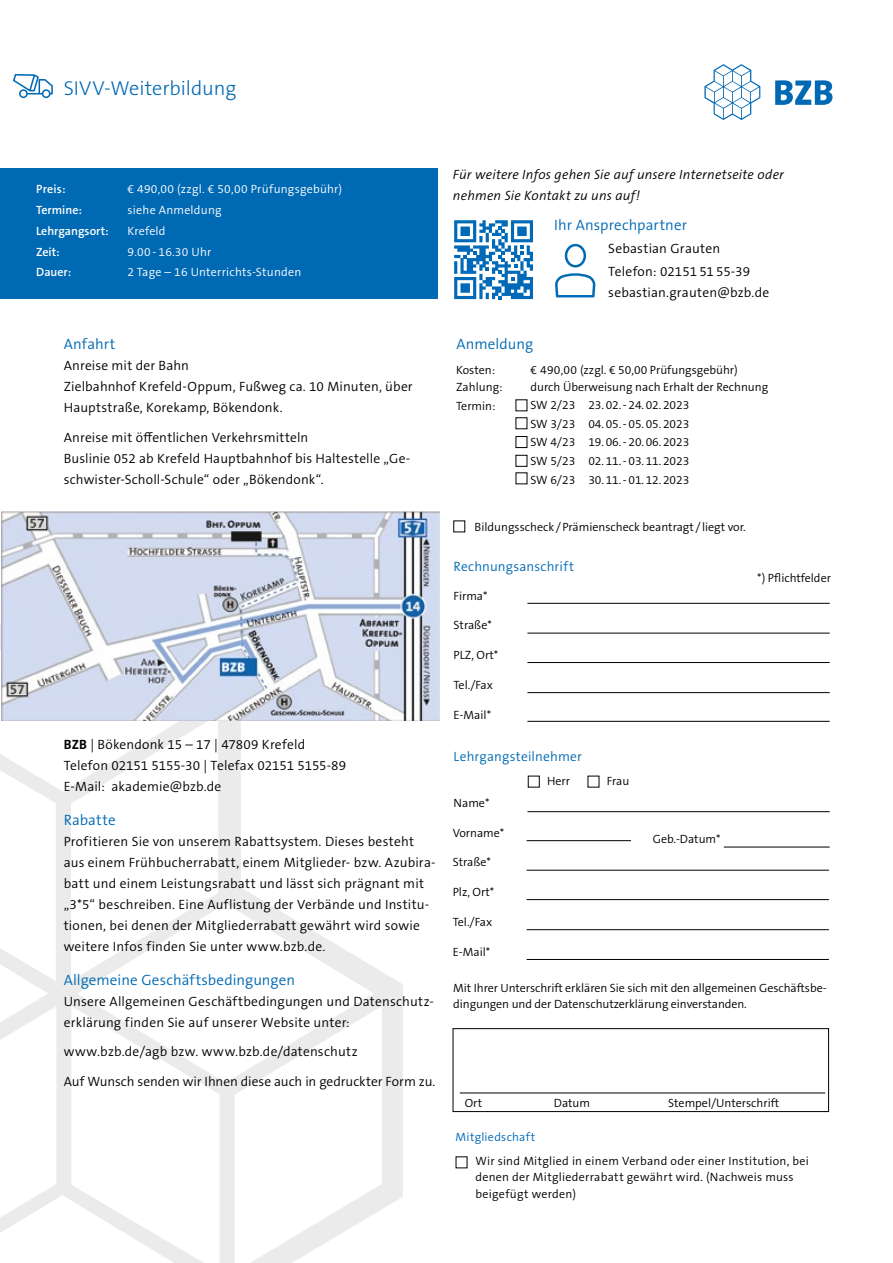
<style>
.page{position:relative;width:893px;height:1263px;background:#fff}
.page>*{position:absolute;margin:0;border:0;box-sizing:border-box;transform-origin:0 0}
.t1{font:300 20.25px "The Sans B W3";letter-spacing:-.005em;color:#0069b4}
.t2{font:300 15px "The Sans B W4";letter-spacing:.005em;color:#0069b4}
.t3{font:300 13.5px/21px "The Sans B W4";letter-spacing:.01em;color:#000}
.t4{font:italic 300 13.5px/21px "The Sans B W4";letter-spacing:.015em;color:#000}
.t5{font:300 13.5px "The Sans B W4";letter-spacing:.015em;color:#0069b4}
.t6{font:300 12px/18.3px "The Sans B W4";color:#000}
.t7{font:300 12px/16.5px "The Sans B W4";letter-spacing:.02em;color:#000}
.t8{font:300 12px "The Sans B W4";letter-spacing:.02em;color:#fff}
.t9{font:600 12px "The Sans B W6";color:#fff}
.t10{font:300 12px "The Sans B W4";letter-spacing:.02em;color:#0069b4}
.s1{font-family:"The Sans B W7";font-weight:700}
</style>
<div class="page">
<svg style="left:0;top:587px;width:403px;height:676px"></svg>
<div style="left:453px;top:1028px;width:376px;height:84px;border:1px solid #000"></div>
<hr style="left:527px;top:603px;width:303px;height:1px;background:#000">
<hr style="left:527px;top:633px;width:303px;height:1px;background:#000">
<hr style="left:527px;top:662px;width:303px;height:1px;background:#000">
<hr style="left:527px;top:692px;width:303px;height:1px;background:#000">
<hr style="left:527px;top:721px;width:303px;height:1px;background:#000">
<hr style="left:527px;top:811px;width:303px;height:1px;background:#000">
<hr style="left:527px;top:870px;width:302px;height:1px;background:#000">
<hr style="left:527px;top:899px;width:302px;height:1px;background:#000">
<hr style="left:527px;top:929px;width:302px;height:1px;background:#000">
<hr style="left:527px;top:959px;width:302px;height:1px;background:#000">
<hr style="left:460px;top:1093px;width:365px;height:1px;background:#000">
<hr style="left:527px;top:840px;width:104px;height:1px;background:#000">
<hr style="left:724px;top:847px;width:106px;height:1px;background:#000">
<div style="left:528px;top:776px;width:12px;height:11px;border:1px solid #000"></div>
<svg style="left:13px;top:74px;width:40px;height:24px"></svg>
<svg style="left:704px;top:64px;width:56px;height:56px"></svg>
<div style="left:0;top:168px;width:437px;height:131px;background:#0069b4"></div>
<svg style="left:555px;top:244px;width:41px;height:53px"></svg>
<svg style="left:454px;top:220px;width:79px;height:79px"></svg>
<svg style="left:775px;top:80px;width:57px;height:25px"></svg>
<img style="left:2px;top:511px;width:437px;height:210px">
<div style="left:516px;top:436px;width:11px;height:12px;border:1px solid #000"></div>
<div style="left:516px;top:455px;width:11px;height:12px;border:1px solid #000"></div>
<h1 class="t1" style="left:64px;top:75px;width:174px">SIVV-Weiterbildung</h1>
<p class="t9" style="left:36px;top:181px;width:31px">Preis:</p>
<p class="t8" style="left:128px;top:181px;width:216px">€ 490,00 (zzgl. € 50,00 Prüfungsgebühr)</p>
<p class="t9" style="left:36px;top:202px;width:47px">Termine:</p>
<p class="t8" style="left:128px;top:202px;width:96px">siehe Anmeldung</p>
<p class="t9" style="left:36px;top:223px;width:74px">Lehrgangsort:</p>
<p class="t8" style="left:128px;top:223px;width:40px">Krefeld</p>
<p class="t9" style="left:36px;top:244px;width:25px">Zeit:</p>
<p class="t8" style="left:128px;top:244px;width:85px">9.00 - 16.30 Uhr</p>
<p class="t9" style="left:36px;top:265px;width:37px">Dauer:</p>
<p class="t8" style="left:128px;top:265px;width:175px">2 Tage – 16 Unterrichts-Stunden</p>
<p class="t2" style="left:64px;top:334px;width:53px">Anfahrt</p>
<p class="t3" style="left:64px;top:355px;width:350px">Anreise mit der Bahn<br>Zielbahnhof Krefeld-Oppum, Fußweg ca. 10 Minuten, über<br>Hauptstraße, Korekamp, Bökendonk.</p>
<p class="t3" style="left:64px;top:427px;width:348px">Anreise mit öffentlichen Verkehrsmitteln<br>Buslinie 052 ab Krefeld Hauptbahnhof bis Haltestelle „Ge&shy;schwister-Scholl-Schule“ oder „Bökendonk“.</p>
<p class="t3" style="left:64px;top:734px;width:284px"><span class="s1">BZB</span> | Bökendonk 15 – 17 | 47809 Krefeld<br>Telefon 02151 5155-30 | Telefax 02151 5155-89<br>E-Mail: akademie@bzb.de</p>
<p class="t2" style="left:64px;top:810px;width:53px">Rabatte</p>
<p class="t3" style="left:64px;top:831px;width:373px">Profitieren Sie von unserem Rabattsystem. Dieses besteht aus einem Frühbucherrabatt, einem Mitglieder- bzw. Azubira&shy;batt und einem Leistungsrabatt und lässt sich prägnant mit „3*5“ beschreiben. Eine Auflistung der Verbände und Institu&shy;tionen, bei denen der Mitgliederrabatt gewährt wird sowie weitere Infos finden Sie unter www.bzb.de.</p>
<p class="t2" style="left:64px;top:970px;width:233px">Allgemeine Geschäftsbedingungen</p>
<p class="t3" style="left:64px;top:991px;width:372px">Unsere Allgemeinen Geschäftbedingungen und Datenschutz&shy;erklärung finden Sie auf unserer Website unter:</p>
<p class="t3" style="left:64px;top:1037px;width:373px;line-height:29.5px">www.bzb.de/agb bzw. www.bzb.de/datenschutz<br>Auf Wunsch senden wir Ihnen diese auch in gedruckter Form zu.</p>
<p class="t4" style="left:453px;top:164px;width:332px">Für weitere Infos gehen Sie auf unsere Internetseite oder nehmen Sie Kontakt zu uns auf!</p>
<p class="t2" style="left:456px;top:334px;width:78px">Anmeldung</p>
<p class="t2" style="left:554px;top:215px;width:134px">Ihr Ansprechpartner</p>
<p class="t3" style="left:608px;top:237px;width:143px;line-height:23.1px">Sebastian Grauten<br>Telefon: 02151 51 55-39</p>
<p class="t3" style="left:608px;top:282px;width:163px">sebastian.grauten@bzb.de</p>
<p class="t6" style="left:456px;top:360px;width:48px">Kosten:<br>Zahlung:<br>Termin:</p>
<p class="t6" style="left:530px;top:360px;width:239px">€ 490,00 (zzgl. € 50,00 Prüfungsgebühr) durch Überweisung nach Erhalt der Rechnung<br>SW 2/23 23.02.-24.02.2023<br>SW 3/23 04.05.-05.05.2023<br>SW 4/23 19.06.-20.06.2023<br>SW 5/23 02.11.-03.11.2023<br>SW 6/23 30.11.-01.12.2023</p>
<p class="t6" style="left:475px;top:518px;width:273px">Bildungsscheck /Prämienscheck beantragt / liegt vor.</p>
<p class="t5" style="left:454px;top:558px;width:122px">Rechnungsanschrift</p>
<p class="t6" style="left:454px;top:586px;width:36px">Firma*</p>
<p class="t6" style="left:454px;top:616px;width:40px">Straße*</p>
<p class="t6" style="left:454px;top:646px;width:46px">PLZ, Ort*</p>
<p class="t6" style="left:454px;top:676px;width:41px">Tel./Fax</p>
<p class="t6" style="left:454px;top:705px;width:39px">E-Mail*</p>
<p class="t5" style="left:454px;top:748px;width:130px">Lehrgangsteilnehmer</p>
<p class="t6" style="left:454px;top:794px;width:37px">Name*</p>
<p class="t6" style="left:547px;top:771px;width:24px">Herr</p>
<p class="t6" style="left:607px;top:771px;width:24px">Frau</p>
<p class="t6" style="left:453px;top:823px;width:53px">Vorname*</p>
<p class="t6" style="left:453px;top:853px;width:40px">Straße*</p>
<p class="t6" style="left:453px;top:883px;width:43px">Plz, Ort*</p>
<p class="t6" style="left:453px;top:913px;width:41px">Tel./Fax</p>
<p class="t6" style="left:453px;top:942px;width:39px">E-Mail*</p>
<p class="t6" style="left:653px;top:830px;width:69px">Geb.-Datum*</p>
<p class="t6" style="left:757px;top:569px;width:75px">*) Pflichtfelder</p>
<p class="t6" style="left:453px;top:979px;width:375px;line-height:16.5px">Mit Ihrer Unterschrift erklären Sie sich mit den allgemeinen Geschäftsbe&shy;dingungen und der Datenschutzerklärung einverstanden.</p>
<p class="t6" style="left:465px;top:1093px;width:19px">Ort</p>
<p class="t6" style="left:554px;top:1093px;width:38px">Datum</p>
<p class="t6" style="left:668px;top:1093px;width:113px">Stempel/Unterschrift</p>
<p class="t10" style="left:456px;top:1129px;width:81px">Mitgliedschaft</p>
<p class="t7" style="left:475px;top:1152px;width:335px">Wir sind Mitglied in einem Verband oder einer Institution, bei denen der Mitgliederrabatt gewährt wird. (Nachweis muss beigefügt werden)</p>
</div>
